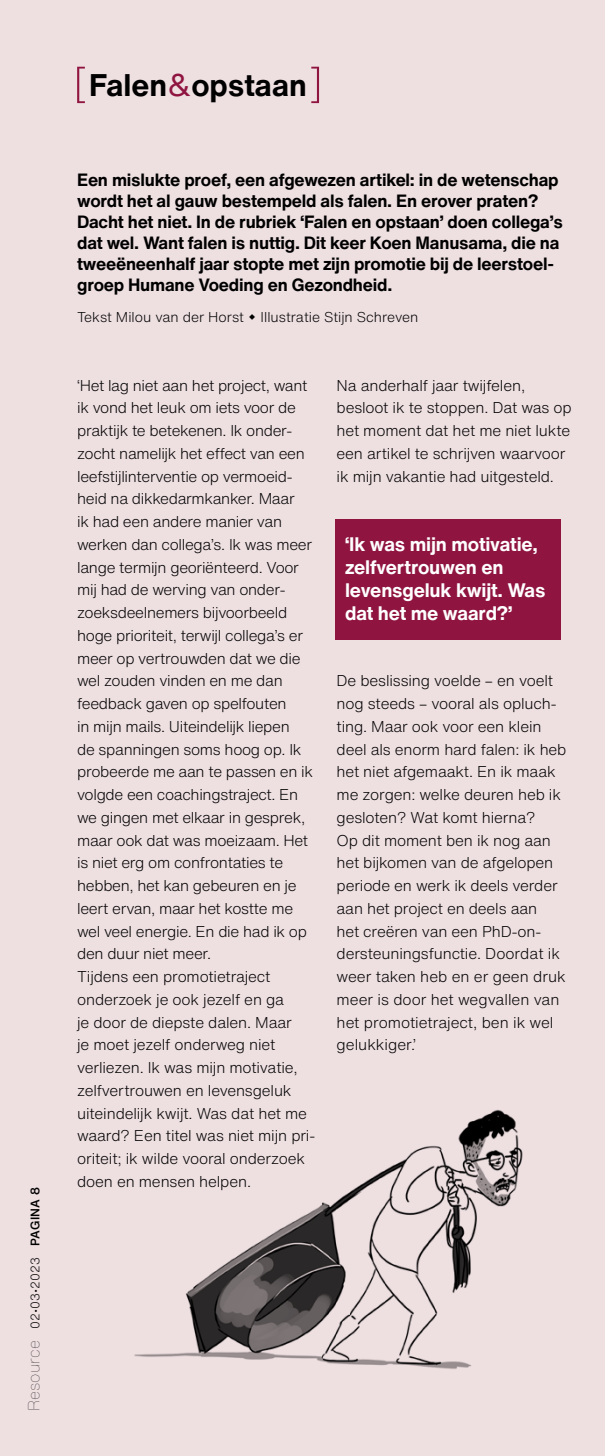
<style>
.page{position:relative;width:605px;height:1456px;background:#eedfe1}
.page>*{position:absolute;margin:0;border:0;box-sizing:border-box;transform-origin:0 0}
.t1{font:700 30.8px "Helvetica Now Text";color:#000}
.NW_Streamer_HNT_11pt{font:700 19.25px/22.8px "Helvetica Now Text";letter-spacing:-.01em;color:#fff}
.Intro_HNT_bold_12pt{font:700 17.5px/21px "Helvetica Now Text";letter-spacing:-.015em;color:#000}
.Plat_Tiempos{font:300 15.4px/22.8px "Helvetica Now Text";letter-spacing:-.02em;color:#000}
.Intro_HNT_bold_12pt-2{font:300 14px "Helvetica Now Text";color:#000}
.t2{font:300 12.25px "Helvetica Now Text";letter-spacing:.01em;color:#000}
.s1{font-weight:100;font-size:15.75px}
.s2{font-weight:500}
.s3{font-weight:400;color:#8f1540}
</style>
<div class="page">
<img style="left:134px;top:1109px;width:389px;height:260px">
<div style="left:335px;top:520px;width:226px;height:120px;background:#8f1540"></div>
<svg style="left:77px;top:67px;width:8px;height:36px"></svg>
<svg style="left:311px;top:67px;width:8px;height:36px"></svg>
<p class="t2" style="left:26px;top:1411px;width:226px;rotate:-90deg"><span class="s1">Resource</span> 02•03•2023 <span class="s2">PAGINA 8</span></p>
<p class="t1" style="left:89px;top:62px;width:219px">Falen<span class="s3">&amp;</span>opstaan</p>
<p class="Intro_HNT_bold_12pt" style="left:77px;top:169px;width:487px">Een mislukte proef, een afgewezen artikel: in de wetenschap wordt het al gauw bestempeld als falen. En erover praten?<br>Dacht het niet. In de rubriek ‘Falen en opstaan’ doen collega’s dat wel. Want falen is nuttig. Dit keer Koen Manusama, die na tweeëneenhalf jaar stopte met zijn promotie bij de leerstoel&shy;groep Humane Voeding en Gezondheid.</p>
<p class="Intro_HNT_bold_12pt-2" style="left:77px;top:307px;width:343px">Tekst Milou van der Horst Illustratie Stijn Schreven</p>
<p class="Plat_Tiempos" style="left:77px;top:373px;width:237px">‘Het lag niet aan het project, want ik vond het leuk om iets voor de praktijk te betekenen. Ik onder&shy;zocht namelijk het effect van een leefstijlinterventie op vermoeid&shy;heid na dikkedarmkanker. Maar<br>ik had een andere manier van werken dan collega’s. Ik was meer lange termijn georiënteerd. Voor mij had de werving van onder&shy;zoeksdeelnemers bijvoorbeeld hoge prioriteit, terwijl collega’s er meer op vertrouwden dat we die wel zouden vinden en me dan feedback gaven op spelfouten<br>in mijn mails. Uiteindelijk liepen<br>de spanningen soms hoog op. Ik probeerde me aan te passen en ik volgde een coachingstraject. En we gingen met elkaar in gesprek, maar ook dat was moeizaam. Het is niet erg om confrontaties te hebben, het kan gebeuren en je leert ervan, maar het kostte me wel veel energie. En die had ik op den duur niet meer.</p>
<p class="Plat_Tiempos" style="left:77px;top:965px;width:239px">Tijdens een promotietraject onderzoek je ook jezelf en ga<br>je door de diepste dalen. Maar<br>je moet jezelf onderweg niet verliezen. Ik was mijn motivatie, zelfvertrouwen en levensgeluk uiteindelijk kwijt. Was dat het me waard? Een titel was niet mijn pri&shy;oriteit; ik wilde vooral onderzoek doen en mensen helpen.</p>
<p class="Plat_Tiempos" style="left:336px;top:373px;width:237px">Na anderhalf jaar twijfelen, besloot ik te stoppen. Dat was op het moment dat het me niet lukte een artikel te schrijven waarvoor ik mijn vakantie had uitgesteld.</p>
<p class="NW_Streamer_HNT_11pt" style="left:345px;top:533px;width:202px">‘Ik was mijn motivatie, zelfvertrouwen en levensgeluk kwijt. Was dat het me waard?’</p>
<p class="Plat_Tiempos" style="left:336px;top:669px;width:231px">De beslissing voelde – en voelt nog steeds – vooral als opluch&shy;ting. Maar ook voor een klein deel als enorm hard falen: ik heb het niet afgemaakt. En ik maak me zorgen: welke deuren heb ik gesloten? Wat komt hierna?</p>
<p class="Plat_Tiempos" style="left:336px;top:828px;width:231px">Op dit moment ben ik nog aan het bijkomen van de afgelopen periode en werk ik deels verder aan het project en deels aan<br>het creëren van een PhD-on&shy;dersteuningsfunctie. Doordat ik weer taken heb en er geen druk meer is door het wegvallen van het promotietraject, ben ik wel gelukkiger.’</p>
</div>
